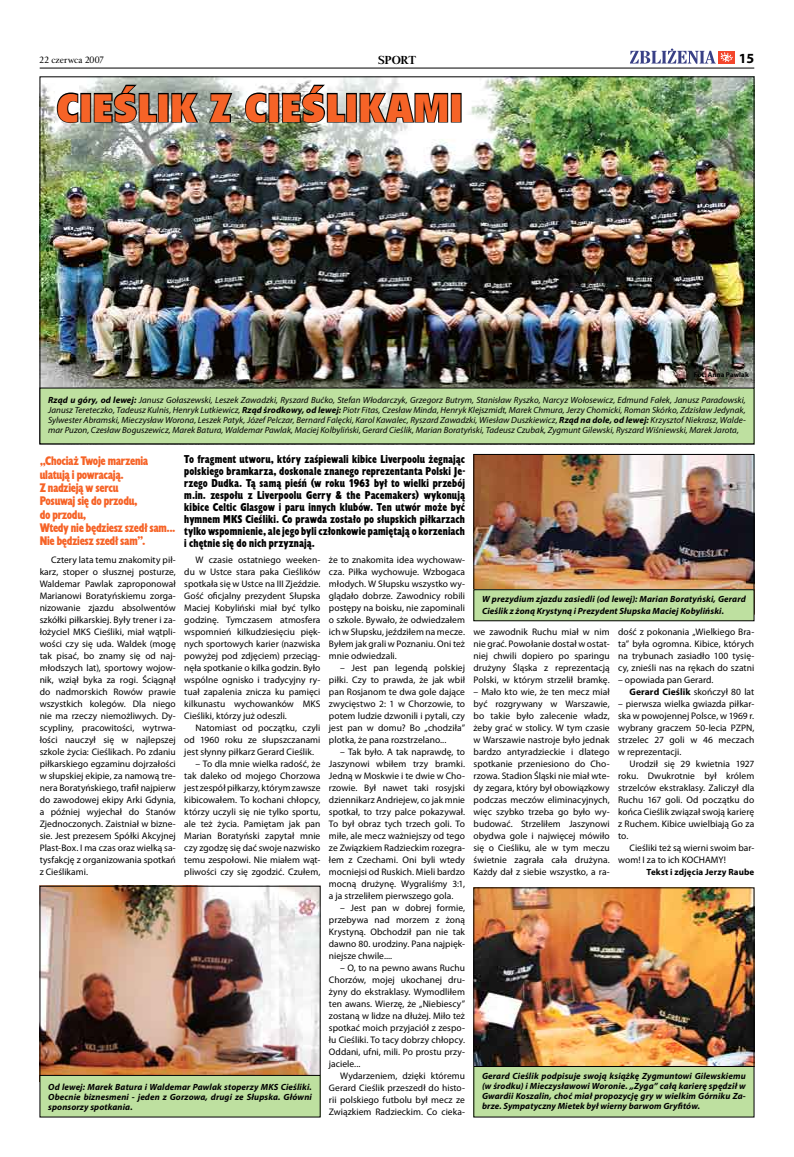
<style>
.page{position:relative;width:794px;height:1157px;background:#fff}
.page>*{position:absolute;margin:0;border:0;box-sizing:border-box;transform-origin:0 0}
.t1{font:38px "EFN Olivea Nigra";letter-spacing:.03em;color:#f66327}
.t2{font:700 14px "Myriad Pro";color:#000}
.t3{font:12px/13.3px "EFN Gilead Blk Cnd";letter-spacing:-.025em;color:#f66327}
.t4{font:700 12px "EFN Alpha Book";color:#000}
.t5{font:11px/12px "EFN Gilead Blk Cnd";letter-spacing:.01em;color:#000;text-align:justify}
.t6{font:9.5px/12px "Myriad Pro";letter-spacing:.005em;color:#000;text-align:justify}
.t7{font:9.5px "EFN Alpha Book";letter-spacing:.005em;color:#000}
.t8{font:italic 9px/10px "Myriad Pro";letter-spacing:.005em;color:#000;text-align:justify}
.t9{font:italic 700 9px/10px "Myriad Pro";letter-spacing:.01em;color:#000;text-align:justify}
.t10{font:700 9px "Myriad Pro";letter-spacing:.015em;color:#000}
.t11{font:700 7px "Myriad Pro";letter-spacing:.015em;color:#000}
.s1{font-weight:700}
</style>
<div class="page">
<hr style="left:40px;top:68px;width:714px;height:1px;background:#000">
<img style="left:42px;top:888px;width:276px;height:187px">
<img style="left:42px;top:79px;width:710px;height:309px">
<div style="left:40px;top:388px;width:714px;height:56px;background:#bee0a0"></div>
<svg style="left:56px;top:91px;width:24px;height:33px"></svg>
<div style="left:80px;top:93px;width:11px;height:29px;border:2px solid #000"></div>
<svg style="left:93px;top:83px;width:65px;height:41px;background:#7d8480"></svg>
<div style="left:158px;top:93px;width:11px;height:29px;border:2px solid #000"></div>
<svg style="left:170px;top:92px;width:30px;height:31px"></svg>
<svg style="left:207px;top:92px;width:27px;height:31px"></svg>
<svg style="left:244px;top:91px;width:24px;height:33px"></svg>
<div style="left:268px;top:93px;width:11px;height:29px;border:2px solid #000"></div>
<svg style="left:281px;top:83px;width:65px;height:41px"></svg>
<div style="left:346px;top:93px;width:11px;height:29px;border:2px solid #000"></div>
<svg style="left:358px;top:81px;width:91px;height:42px"></svg>
<div style="left:451px;top:93px;width:10px;height:29px;border:2px solid #000"></div>
<img style="left:475px;top:456px;width:277px;height:133px">
<div style="left:473px;top:454px;width:281px;height:160px;border:1px solid #000"></div>
<div style="left:474px;top:590px;width:280px;height:31px;background:#bee0a0"></div>
<div style="left:473px;top:589px;width:281px;height:32px;border:1px solid #000"></div>
<img style="left:475px;top:889px;width:277px;height:175px">
<div style="left:473px;top:887px;width:281px;height:179px;border:1px solid #000"></div>
<div style="left:474px;top:1066px;width:280px;height:51px;background:#bee0a0"></div>
<div style="left:473px;top:1066px;width:281px;height:51px;border:1px solid #000"></div>
<div style="left:40px;top:1075px;width:280px;height:42px;background:#bee0a0"></div>
<div style="left:40px;top:1075px;width:280px;height:42px;border:1px solid #000"></div>
<div style="left:718px;top:51px;width:16px;height:12px;background:#f4462c"></div>
<svg style="left:630px;top:49px;width:103px;height:15px"></svg>
<p class="t7" style="left:39px;top:54px;width:66px">22 czerwca 2007</p>
<p class="t4" style="left:378px;top:52px;width:40px">SPORT</p>
<h2 class="t2" style="left:738px;top:49px;width:16px">15</h2>
<h1 class="t1" style="left:57px;top:83px;width:407px">CIEŚLIK Z CIEŚLIKAMI</h1>
<p class="t11" style="left:694px;top:370px;width:57px">Fot. Anna Pawlak</p>
<p class="t8" style="left:48px;top:395px;width:699px"><span class="s1">Rząd u góry, od lewej:</span> Janusz Gołaszewski, Leszek Zawadzki, Ryszard Bućko, Stefan Włodarczyk, Grzegorz Butrym, Stanisław Ryszko, Narcyz Wołosewicz, Edmund Fałek, Janusz Paradowski, Janusz Tereteczko, Tadeusz Kulnis, Henryk Lutkiewicz, <span class="s1">Rząd środkowy, od lewej:</span> Piotr Fitas, Czesław Minda, Henryk Klejszmidt, Marek Chmura, Jerzy Chomicki, Roman Skórko, Zdzisław Jedynak, Sylwester Abramski, Mieczysław Worona, Leszek Patyk, Józef Pelczar, Bernard Falęcki, Karol Kawalec, Ryszard Zawadzki, Wiesław Duszkiewicz, <span class="s1">Rząd na dole, od lewej:</span> Krzysztof Niekrasz, Walde&shy;mar Puzon, Czesław Boguszewicz, Marek Batura, Waldemar Pawlak, Maciej Kolbyliński, Gerard Cieślik, Marian Boratyński, Tadeusz Czubak, Zygmunt Gilewski, Ryszard Wiśniewski, Marek Jarota,</p>
<p class="t3" style="left:40px;top:454px;width:137px">„Chociaż Twoje marzenia ulatują i powracają.<br>Z nadzieją w sercu<br>Posuwaj się do przodu,<br>do przodu,<br>Wtedy nie będziesz szedł sam...<br>Nie będziesz szedł sam”.</p>
<p class="t5" style="left:184px;top:453px;width:282px">To fragment utworu, który zaśpiewali kibice Liverpoolu żegnając polskiego bramkarza, doskonale znanego reprezentanta Polski Je&shy;rzego Dudka. Tą samą pieśń (w roku 1963 był to wielki przebój m.in. zespołu z Liverpoolu Gerry &amp; the Pacemakers) wykonują kibice Celtic Glasgow i paru innych klubów. Ten utwór może być hymnem MKS Cieśliki. Co prawda zostało po słupskich piłkarzach tylko wspomnienie, ale jego byli członkowie pamiętają o korzeniach i chętnie się do nich przyznają.</p>
<p class="t6" style="left:40px;top:553px;width:138px;text-indent:11px">Cztery lata temu znakomity pił&shy;karz, stoper o słusznej posturze, Waldemar Pawlak zaproponował Marianowi Boratyńskiemu zorga&shy;nizowanie zjazdu absolwentów szkółki piłkarskiej. Były trener i za&shy;łożyciel MKS Cieśliki, miał wątpli&shy;wości czy się uda. Waldek (mogę tak pisać, bo znamy się od naj&shy;młodszych lat), sportowy wojow&shy;nik, wziął byka za rogi. Ściągnął do nadmorskich Rowów prawie wszystkich kolegów. Dla niego nie ma rzeczy niemożliwych. Dy&shy;scypliny, pracowitości, wytrwa&shy;łości nauczył się w najlepszej szkole życia: Cieślikach. Po zdaniu piłkarskiego egzaminu dojrzałości w słupskiej ekipie, za namową tre&shy;nera Boratyńskiego, trafił najpierw do zawodowej ekipy Arki Gdynia, a później wyjechał do Stanów Zjednoczonych. Zaistniał w bizne&shy;sie. Jest prezesem Spółki Akcyjnej Plast-Box. I ma czas oraz wielką sa&shy;tysfakcję z organizowania spotkań z Cieślikami.</p>
<p class="t6" style="left:184px;top:553px;width:138px;text-indent:11px">W czasie ostatniego weeken&shy;du w Ustce stara paka Cieślików spotkała się w Ustce na III Zjeździe.<br>Gość oficjalny prezydent Słupska Maciej Kobyliński miał być tylko godzinę. Tymczasem atmosfera wspomnień kilkudziesięciu pięk&shy;nych sportowych karier (nazwiska powyżej pod zdjęciem) przeciąg&shy;nęła spotkanie o kilka godzin. Było wspólne ognisko i tradycyjny ry&shy;tuał zapalenia znicza ku pamięci kilkunastu wychowanków MKS Cieśliki, którzy już odeszli.</p>
<p class="t6" style="left:329px;top:553px;width:138px">że to znakomita idea wychowaw&shy;cza. Piłka wychowuje. Wzbogaca młodych. W Słupsku wszystko wy&shy;glądało dobrze. Zawodnicy robili postępy na boisku, nie zapominali o szkole. Bywało, że odwiedzałem ich w Słupsku, jeździłem na mecze.<br>Byłem jak grali w Poznaniu. Oni też mnie odwiedzali.</p>
<p class="t6" style="left:329px;top:661px;width:138px;text-indent:11px">– Jest pan legendą polskiej piłki. Czy to prawda, że jak wbił pan Rosjanom te dwa gole dające zwycięstwo 2: 1 w Chorzowie, to potem ludzie dzwonili i pytali, czy jest pan w domu? Bo „chodziła” plotka, że pana rozstrzelano...</p>
<p class="t6" style="left:329px;top:745px;width:138px;text-indent:11px">– Tak było. A tak naprawdę, to Jaszynowi wbiłem trzy bramki.<br>Jedną w Moskwie i te dwie w Cho&shy;rzowie. Był nawet taki rosyjski dziennikarz Andriejew, co jak mnie spotkał, to trzy palce pokazywał.<br>To był obraz tych trzech goli. To miłe, ale mecz ważniejszy od tego ze Związkiem Radzieckim rozegra&shy;łem z Czechami. Oni byli wtedy mocniejsi od Ruskich. Mieli bardzo mocną drużynę. Wygraliśmy 3:1, a ja strzeliłem pierwszego gola.</p>
<p class="t6" style="left:329px;top:901px;width:138px;text-indent:11px">– Jest pan w dobrej formie, przebywa nad morzem z żoną Krystyną. Obchodził pan nie tak dawno 80. urodziny. Pana najpięk&shy;niejsze chwile....</p>
<p class="t6" style="left:329px;top:961px;width:138px;text-indent:11px">– O, to na pewno awans Ruchu Chorzów, mojej ukochanej dru&shy;żyny do ekstraklasy. Wymodliłem ten awans. Wierzę, że „Niebiescy” zostaną w lidze na dłużej. Miło też spotkać moich przyjaciół z zespo&shy;łu Cieśliki. To tacy dobrzy chłopcy.<br>Oddani, ufni, mili. Po prostu przy&shy;jaciele...</p>
<p class="t6" style="left:329px;top:1069px;width:138px;text-indent:11px">Wydarzeniem, dzięki któremu Gerard Cieślik przeszedł do histo&shy;rii polskiego futbolu był mecz ze Związkiem Radzieckim. Co cieka-</p>
<p class="t9" style="left:482px;top:592px;width:265px;line-height:12px">W prezydium zjazdu zasiedli (od lewej): Marian Boratyński, Gerard<br>Cieślik z żoną Krystyną i Prezydent Słupska Maciej Kobyliński.</p>
<p class="t6" style="left:473px;top:626px;width:138px">we zawodnik Ruchu miał w nim nie grać. Powołanie dostał w ostat&shy;niej chwili dopiero po sparingu drużyny Śląska z reprezentacją Polski, w którym strzelił bramkę.</p>
<p class="t6" style="left:473px;top:686px;width:138px">– Mało kto wie, że ten mecz miał być rozgrywany w Warszawie, bo takie było zalecenie władz, żeby grać w stolicy. W tym czasie w Warszawie nastroje było jednak bardzo antyradzieckie i dlatego spotkanie przeniesiono do Cho&shy;rzowa. Stadion Śląski nie miał wte&shy;dy zegara, który był obowiązkowy podczas meczów eliminacyjnych, więc szybko trzeba go było wy&shy;budować. Strzeliłem Jaszynowi obydwa gole i najwięcej mówiło się o Cieśliku, ale w tym meczu świetnie zagrała cała drużyna.<br>Każdy dał z siebie wszystko, a ra-</p>
<p class="t6" style="left:618px;top:626px;width:138px">dość z pokonania „Wielkiego Bra&shy;ta” była ogromna. Kibice, których na trybunach zasiadło 100 tysię&shy;cy, znieśli nas na rękach do szatni</p>
<p class="t6" style="left:629px;top:674px;width:126px;text-indent:-11px">– opowiada pan Gerard.<br><span class="s1">Gerard Cieślik</span> skończył 80 lat</p>
<p class="t6" style="left:618px;top:698px;width:138px">– pierwsza wielka gwiazda piłkar&shy;ska w powojennej Polsce, w 1969 r. wybrany graczem 50-lecia PZPN, strzelec 27 goli w 46 meczach w reprezentacji.</p>
<p class="t6" style="left:618px;top:758px;width:138px;text-indent:11px">Urodził się 29 kwietnia 1927 roku. Dwukrotnie był królem strzelców ekstraklasy. Zaliczył dla Ruchu 167 goli. Od początku do końca Cieślik związał swoją karierę z Ruchem. Kibice uwielbiają Go za to.</p>
<p class="t6" style="left:618px;top:842px;width:138px;text-indent:11px">Cieśliki też są wierni swoim bar&shy;wom! I za to ich KOCHAMY!</p>
<p class="t10" style="left:646px;top:866px;width:109px">Tekst i zdjęcia Jerzy Raube</p>
<p class="t6" style="left:184px;top:721px;width:138px;text-indent:11px">Natomiast od początku, czyli od 1960 roku ze słupszczanami jest słynny piłkarz Gerard Cieślik.</p>
<p class="t6" style="left:184px;top:757px;width:138px;text-indent:11px">– To dla mnie wielka radość, że tak daleko od mojego Chorzowa jest zespół piłkarzy, którym zawsze kibicowałem. To kochani chłopcy, którzy uczyli się nie tylko sportu, ale też życia. Pamiętam jak pan Marian Boratyński zapytał mnie czy zgodzę się dać swoje nazwisko temu zespołowi. Nie miałem wąt&shy;pliwości czy się zgodzić. Czułem,</p>
<p class="t9" style="left:48px;top:1081px;width:265px">Od lewej: Marek Batura i Waldemar Pawlak stoperzy MKS Cieśliki.<br>Obecnie biznesmeni - jeden z Gorzowa, drugi ze Słupska. Główni sponsorzy spotkania.</p>
<p class="t9" style="left:482px;top:1070px;width:265px">Gerard Cieślik podpisuje swoją książkę Zygmuntowi Gilewskiemu (w środku) i Mieczysławowi Woronie. „Zyga” całą karierę spędził w Gwardii Koszalin, choć miał propozycję gry w wielkim Górniku Za&shy;brze. Sympatyczny Mietek był wierny barwom Gryfitów.</p>
</div>
